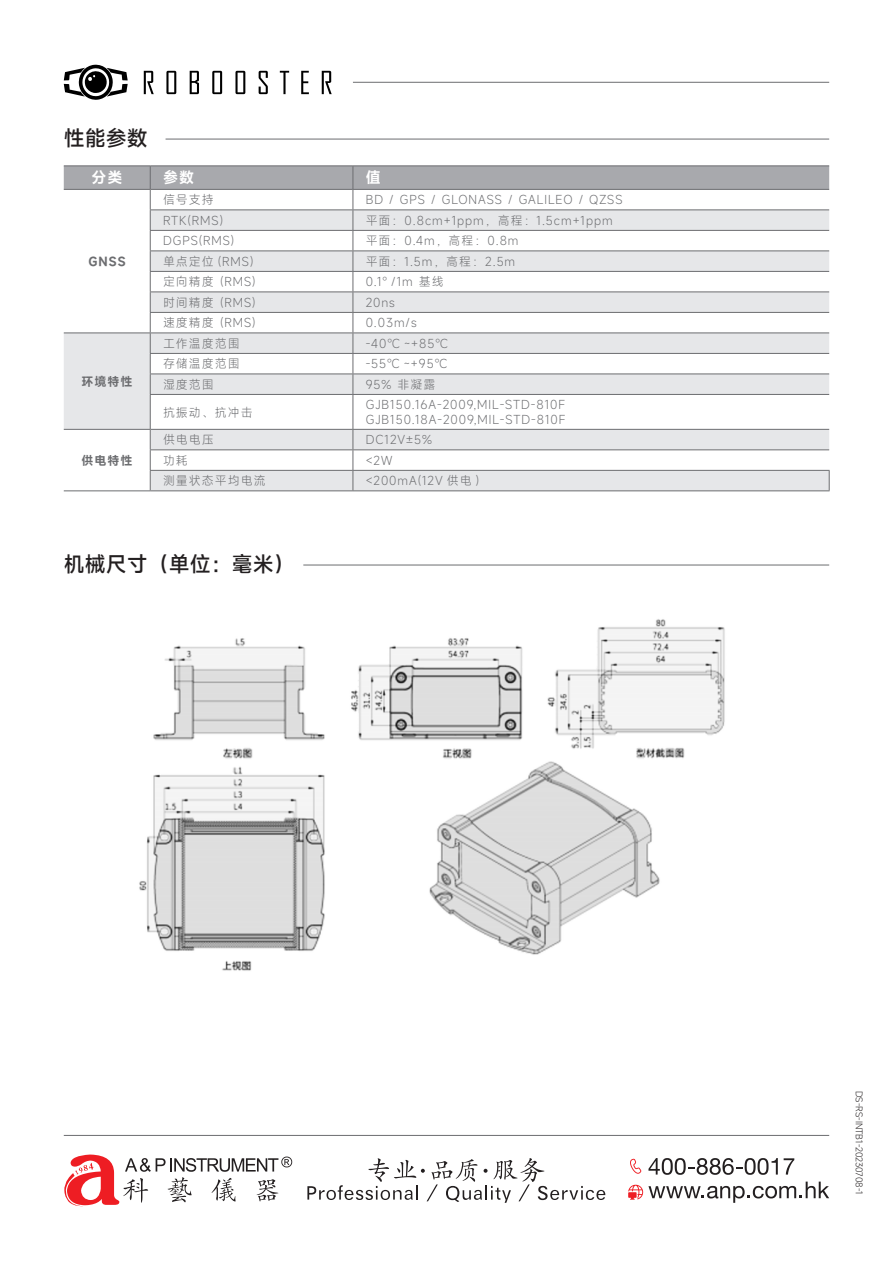
<style>
.page{position:relative;width:893px;height:1263px;background:#fff}
.page>*{position:absolute;margin:0;border:0;box-sizing:border-box;transform-origin:0 0}
.t1{font:500 21px "Mi Sans";color:#231f20}
.t2{font:600 15px "Mi Sans";color:#fff}
.t3{font:300 12px "Mi Sans";letter-spacing:.08em;color:#6c6d70}
.t4{font:600 12px "Mi Sans";letter-spacing:.08em;color:#6c6d70}
.t5{font:300 9px "Mi Sans";color:#231f20}
</style>
<div class="page">
<svg style="left:64px;top:394px;width:765px;height:35px"></svg>
<hr style="left:64px;top:165px;width:86px;height:1px;background:#6c6d70">
<hr style="left:150px;top:165px;width:203px;height:1px;background:#6c6d70">
<hr style="left:353px;top:165px;width:476px;height:1px;background:#6c6d70">
<hr style="left:150px;top:394px;width:203px;height:1px;background:#6c6d70">
<hr style="left:353px;top:394px;width:476px;height:1px;background:#6c6d70">
<hr style="left:64px;top:429px;width:86px;height:1px;background:#6c6d70">
<hr style="left:64px;top:490px;width:86px;height:1px;background:#6c6d70">
<hr style="left:150px;top:395px;width:1px;height:34px;background:#6c6d70">
<svg style="left:64px;top:166px;width:765px;height:228px"></svg>
<hr style="left:353px;top:395px;width:1px;height:34px;background:#6c6d70">
<hr style="left:353px;top:429px;width:476px;height:1px;background:#6c6d70">
<hr style="left:353px;top:490px;width:477px;height:1px;background:#6c6d70">
<hr style="left:150px;top:490px;width:203px;height:1px;background:#6c6d70">
<hr style="left:150px;top:429px;width:203px;height:1px;background:#6c6d70">
<svg style="left:150px;top:430px;width:680px;height:60px"></svg>
<hr style="left:150px;top:449px;width:203px;height:1px;background:#6c6d70">
<svg style="left:144px;top:71px;width:188px;height:23px"></svg>
<svg style="left:64px;top:64px;width:64px;height:36px"></svg>
<hr style="left:353px;top:82px;width:476px;height:1px;background:#6c6d70">
<hr style="left:64px;top:1135px;width:765px;height:1px;background:#6c6d70">
<hr style="left:166px;top:139px;width:663px;height:1px;background:#6c6d70">
<hr style="left:303px;top:565px;width:526px;height:1px;background:#6c6d70">
<img style="left:139px;top:619px;width:586px;height:352px">
<svg style="left:307px;top:1158px;width:298px;height:45px"></svg>
<svg style="left:64px;top:1154px;width:228px;height:53px"></svg>
<svg style="left:648px;top:1158px;width:130px;height:17px"></svg>
<svg style="left:784px;top:1158px;width:10px;height:16px"></svg>
<svg style="left:630px;top:1159px;width:11px;height:15px"></svg>
<svg style="left:628px;top:1181px;width:201px;height:22px"></svg>
<p class="t1" style="left:64px;top:124px;width:85px">性能参数</p>
<p class="t2" style="left:91px;top:168px;width:33px">分类</p>
<p class="t2" style="left:163px;top:168px;width:33px">参数</p>
<p class="t2" style="left:366px;top:168px;width:16px">值</p>
<p class="t4" style="left:88px;top:253px;width:39px">GNSS</p>
<p class="t4" style="left:82px;top:373px;width:52px">环境特性</p>
<p class="t4" style="left:82px;top:452px;width:52px">供电特性</p>
<p class="t3" style="left:163px;top:192px;width:52px">信号支持</p>
<p class="t3" style="left:366px;top:192px;width:258px">BD / GPS / GLONASS / GALILEO / QZSS</p>
<p class="t3" style="left:163px;top:212px;width:62px">RTK(RMS)</p>
<p class="t3" style="left:366px;top:212px;width:248px">平面：0.8cm+1ppm，高程：1.5cm+1ppm</p>
<p class="t3" style="left:163px;top:233px;width:73px">DGPS(RMS)</p>
<p class="t3" style="left:366px;top:233px;width:154px">平面：0.4m，高程：0.8m</p>
<p class="t3" style="left:163px;top:253px;width:92px">单点定位 (RMS)</p>
<p class="t3" style="left:366px;top:253px;width:151px">平面：1.5m，高程：2.5m</p>
<p class="t3" style="left:163px;top:274px;width:94px">定向精度 (RMS)</p>
<p class="t3" style="left:366px;top:274px;width:80px">0.1° /1m 基线</p>
<p class="t3" style="left:163px;top:294px;width:94px">时间精度 (RMS)</p>
<p class="t3" style="left:366px;top:294px;width:31px">20ns</p>
<p class="t3" style="left:163px;top:315px;width:94px">速度精度 (RMS)</p>
<p class="t3" style="left:366px;top:315px;width:52px">0.03m/s</p>
<p class="t3" style="left:163px;top:335px;width:78px">工作温度范围</p>
<p class="t3" style="left:366px;top:335px;width:84px">-40℃ ~+85℃</p>
<p class="t3" style="left:163px;top:356px;width:78px">存储温度范围</p>
<p class="t3" style="left:366px;top:356px;width:83px">-55℃ ~+95℃</p>
<p class="t3" style="left:163px;top:376px;width:52px">湿度范围</p>
<p class="t3" style="left:366px;top:376px;width:71px">95% 非凝露</p>
<p class="t3" style="left:163px;top:404px;width:91px">抗振动、抗冲击</p>
<p class="t3" style="left:366px;top:397px;width:201px">GJB150.16A-2009,MIL-STD-810F</p>
<p class="t3" style="left:366px;top:411px;width:201px">GJB150.18A-2009,MIL-STD-810F</p>
<p class="t3" style="left:163px;top:432px;width:52px">供电电压</p>
<p class="t3" style="left:366px;top:432px;width:68px">DC12V±5%</p>
<p class="t3" style="left:163px;top:452px;width:26px">功耗</p>
<p class="t3" style="left:366px;top:452px;width:28px">&lt;2W</p>
<p class="t3" style="left:163px;top:473px;width:104px">测量状态平均电流</p>
<p class="t3" style="left:366px;top:473px;width:115px">&lt;200mA(12V 供电 )</p>
<p class="t1" style="left:64px;top:550px;width:232px">机械尺寸（单位：毫米）</p>
<p class="t5" style="left:865px;top:1091px;width:105px;rotate:90deg">DS-RS-INTB1-20230708-1</p>
</div>
